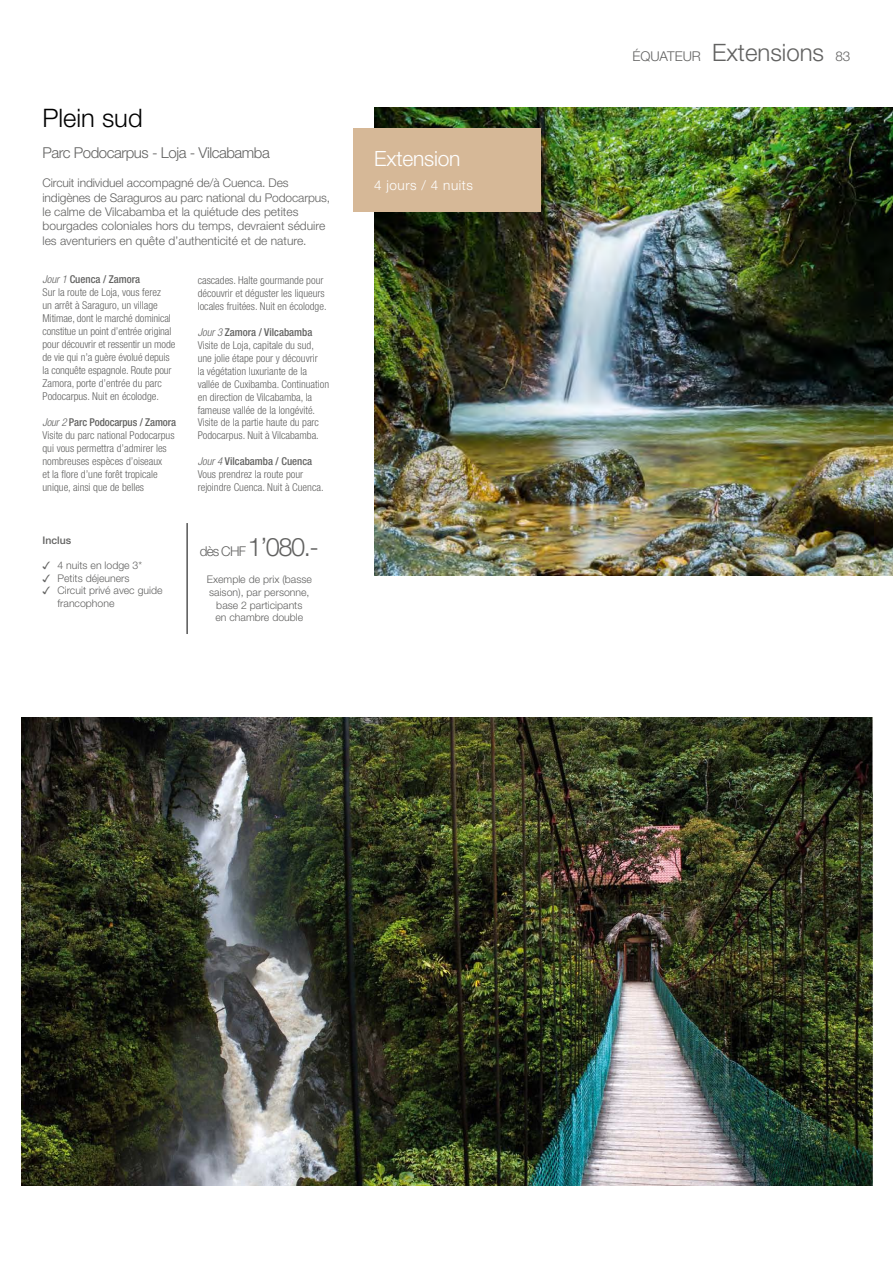
<style>
.page{position:relative;width:893px;height:1263px;background:#fff}
.page>*{position:absolute;margin:0;border:0;box-sizing:border-box;transform-origin:0 0}
.t1{font:300 25.5px "Helvetica Neue";color:#626261}
.t2{font:300 25.5px "Helvetica Neue";color:#000}
.t3{font:300 21px "Helvetica Neue";letter-spacing:-.01em;color:#fff}
.t4{font:300 15px "Helvetica Neue";letter-spacing:-.03em;color:#626261}
.t5{font:300 13.5px "Helvetica Neue";color:#626261}
.t6{font:300 13.5px "Helvetica Neue";letter-spacing:.04em;color:#fff}
.t7{font:300 12px/14.4px "Helvetica Neue";color:#626261}
.t8{font:300 condensed 10.8px/12.9px "Helvetica Neue";color:#626261}
.t9{font:300 10.5px/12.6px "Helvetica Neue";color:#626261;text-align:center}
.t10{font:500 10.5px "Helvetica Neue";color:#626261}
.s1{font-style:italic}
.s2{font-weight:500}
.s3{font-family:"Monotype Sorts";font-weight:400}
.s4{font-size:13.5px}
.s5{font-size:24px}
</style>
<div class="page">
<img style="left:374px;top:107px;width:519px;height:468px">
<hr style="left:187px;top:523px;width:1px;height:111px;background:#000">
<div style="left:353px;top:129px;width:187px;height:83px;background:#d6b897"></div>
<img style="left:22px;top:717px;width:850px;height:468px">
<h1 class="t2" style="left:43px;top:103px;width:102px">Plein sud</h1>
<h3 class="t4" style="left:43px;top:143px;width:229px">Parc Podocarpus - Loja - Vilcabamba</h3>
<p class="t7" style="left:43px;top:176px;width:289px">Circuit individuel accompagné de/à Cuenca. Des indigènes de Saraguros au parc national du Podocarpus, le calme de Vilcabamba et la quiétude des petites bourgades coloniales hors du temps, devraient séduire les aventuriers en quête d’authenticité et de nature.</p>
<p class="t8" style="left:43px;top:273px;width:134px"><span class="s1">Jour 1</span> <span class="s2">Cuenca / Zamora<br></span>Sur la route de Loja, vous ferez<br>un arrêt à Saraguro, un village<br>Mitimae, dont le marché dominical constitue un point d’entrée original pour découvrir et ressentir un mode de vie qui n’a guère évolué depuis la conquête espagnole. Route pour<br>Zamora, porte d’entrée du parc<br>Podocarpus. Nuit en écolodge.</p>
<p class="t8" style="left:43px;top:415px;width:135px"><span class="s1">Jour 2</span> <span class="s2">Parc Podocarpus / Zamora<br></span>Visite du parc national Podocarpus qui vous permettra d’admirer les nombreuses espèces d’oiseaux<br>et la flore d’une forêt tropicale unique, ainsi que de belles</p>
<p class="t10" style="left:43px;top:534px;width:30px">Inclus</p>
<p class="t9" style="left:43px;top:559px;width:101px"><span class="s3">3</span> 4 nuits en lodge 3*</p>
<p class="t9" style="left:43px;top:571px;width:89px"><span class="s3">3</span> Petits déjeuners</p>
<p class="t9" style="left:43px;top:584px;width:122px"><span class="s3">3</span> Circuit privé avec guide</p>
<p class="t9" style="left:58px;top:597px;width:58px">francophone</p>
<p class="t8" style="left:198px;top:274px;width:130px">cascades. Halte gourmande pour découvrir et déguster les liqueurs locales fruitées. Nuit en écolodge.</p>
<p class="t8" style="left:198px;top:325px;width:133px"><span class="s1">Jour 3</span> <span class="s2">Zamora / Vilcabamba<br></span>Visite de Loja, capitale du sud, une jolie étape pour y découvrir<br>la végétation luxuriante de la vallée de Cuxibamba. Continuation en direction de Vilcabamba, la fameuse vallée de la longévité.<br>Visite de la partie haute du parc<br>Podocarpus. Nuit à Vilcabamba.</p>
<p class="t8" style="left:198px;top:455px;width:127px"><span class="s1">Jour 4</span> <span class="s2">Vilcabamba / Cuenca<br></span>Vous prendrez la route pour rejoindre Cuenca. Nuit à Cuenca.</p>
<h1 class="t1" style="left:200px;top:531px;width:121px"><span class="s4">dès CHF</span> 1’080.-</h1>
<p class="t9" style="left:207px;top:573px;width:107px">Exemple de prix (basse saison), par personne, base 2 participants<br>en chambre double</p>
<h2 class="t3" style="left:374px;top:146px;width:88px">Extension</h2>
<p class="t6" style="left:374px;top:177px;width:100px">4 jours / 4 nuits</p>
<p class="t5" style="left:632px;top:48px;width:220px">ÉQUATEUR <span class="s5">Extensions</span> 83</p>
</div>
